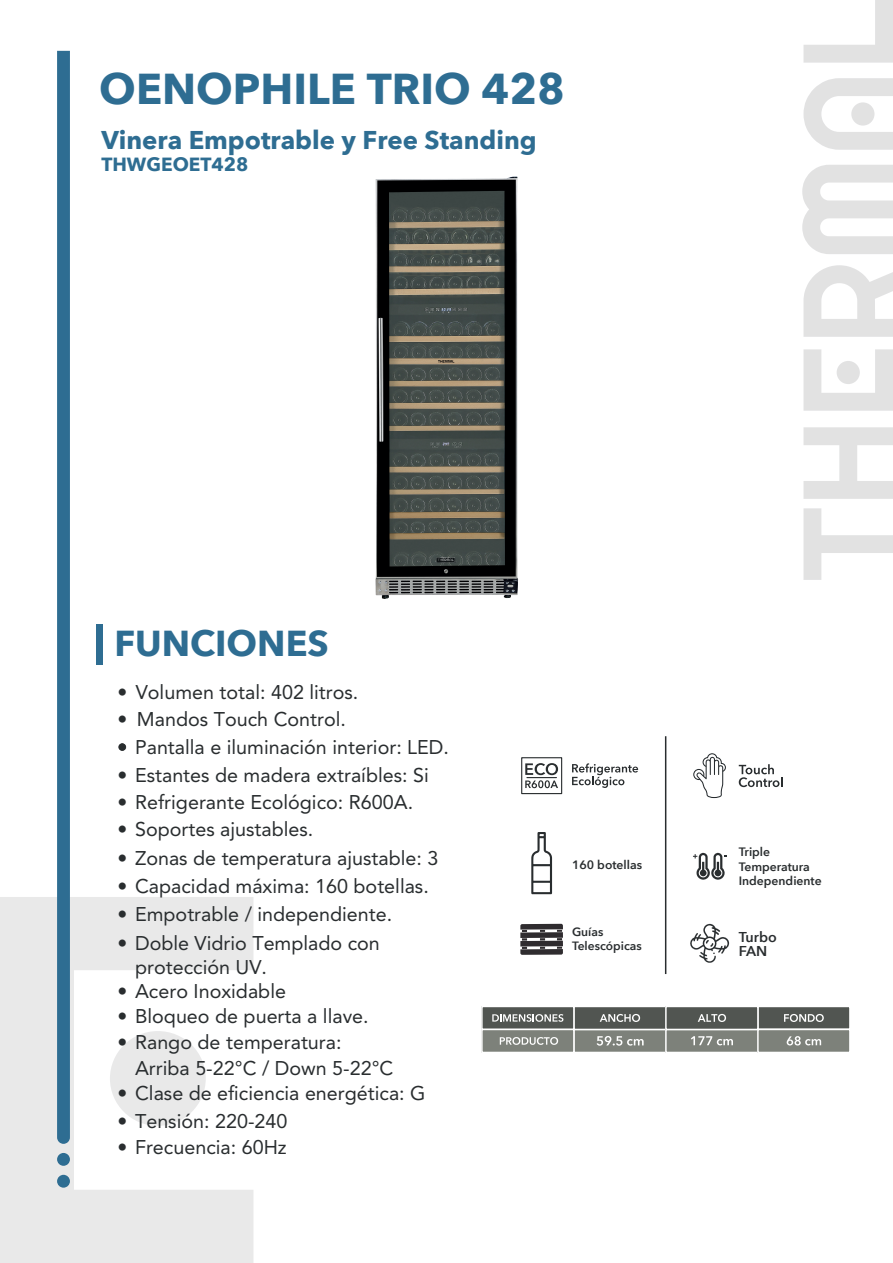
<style>
.page{position:relative;width:893px;height:1263px;background:#fff}
.page>*{position:absolute;margin:0;border:0;box-sizing:border-box;transform-origin:0 0}
.t1{font:700 43.05px "Avenir Next";color:#2e6d92}
.t2{font:700 36px "Avenir Next";color:#2e6d92}
.t3{font:700 25.65px "Avenir Next";color:#2e6d92}
.t4{font:19.65px/26.4px "Avenir LT Pro";color:#292d2f}
.t5{font:700 19.65px "Avenir Next";color:#292d2f}
.t6{font:700 19.05px "Avenir Next";color:#2e6d92}
.t7{font:600 14.25px/14.2px "Avenir Next";color:#292d2f}
.t8{font:600 12.15px/14.4px "Avenir Next";color:#292d2f}
.t9{font:600 12px/14.2px "Avenir Next";color:#292d2f}
.s1{font-family:"Avenir Next";font-weight:700}
</style>
<div class="page">
<svg style="left:0;top:897px;width:253px;height:366px;fill:#e9e9e9"></svg>
<div style="left:110px;top:1031px;width:96px;height:95px;background:#e9e9e9;border-radius:50%"></div>
<div style="left:96px;top:624px;width:7px;height:41px;background:#2e6d92"></div>
<div style="left:57px;top:1153px;width:13px;height:13px;background:#2e6d92;border-radius:50%"></div>
<svg style="left:57px;top:51px;width:13px;height:1093px;background:#306e93"></svg>
<div style="left:57px;top:1175px;width:13px;height:13px;background:#2e6d92;border-radius:50%"></div>
<svg style="left:803px;top:508px;width:90px;height:72px"></svg>
<svg style="left:803px;top:427px;width:90px;height:72px"></svg>
<svg style="left:803px;top:265px;width:90px;height:72px"></svg>
<svg style="left:802px;top:165px;width:91px;height:89px"></svg>
<svg style="left:803px;top:78px;width:90px;height:72px"></svg>
<svg style="left:803px;top:0;width:90px;height:63px"></svg>
<div style="left:851px;top:102px;width:23px;height:24px;background:#e2e2e2;border-radius:50%"></div>
<svg style="left:803px;top:349px;width:90px;height:62px"></svg>
<div style="left:574px;top:1029px;width:92px;height:23px;background:#7d817a"></div>
<div style="left:573px;top:1029px;width:94px;height:24px;border:2px solid #fff"></div>
<div style="left:574px;top:1006px;width:92px;height:23px;background:#515551"></div>
<div style="left:573px;top:1006px;width:94px;height:24px;border:2px solid #fff"></div>
<svg style="left:600px;top:1014px;width:40px;height:8px"></svg>
<div style="left:666px;top:1029px;width:92px;height:23px;background:#7d817a"></div>
<div style="left:665px;top:1029px;width:94px;height:24px;border:2px solid #fff"></div>
<div style="left:758px;top:1006px;width:92px;height:23px;background:#515551"></div>
<div style="left:757px;top:1006px;width:94px;height:24px;border:2px solid #fff"></div>
<svg style="left:784px;top:1014px;width:40px;height:8px"></svg>
<div style="left:758px;top:1029px;width:92px;height:23px;background:#7d817a"></div>
<div style="left:757px;top:1029px;width:94px;height:24px;border:2px solid #fff"></div>
<div style="left:482px;top:1006px;width:92px;height:23px;background:#515551"></div>
<div style="left:481px;top:1006px;width:94px;height:24px;border:2px solid #fff"></div>
<div style="left:482px;top:1029px;width:92px;height:23px;background:#7d817a"></div>
<div style="left:481px;top:1029px;width:94px;height:24px;border:2px solid #fff"></div>
<div style="left:666px;top:1006px;width:92px;height:23px;background:#515551"></div>
<div style="left:665px;top:1006px;width:94px;height:24px;border:2px solid #fff"></div>
<svg style="left:698px;top:1014px;width:28px;height:8px"></svg>
<svg style="left:500px;top:1037px;width:58px;height:8px"></svg>
<svg style="left:492px;top:1014px;width:71px;height:8px"></svg>
<svg style="left:597px;top:1036px;width:47px;height:10px"></svg>
<svg style="left:691px;top:1036px;width:42px;height:10px"></svg>
<svg style="left:787px;top:1036px;width:34px;height:10px"></svg>
<hr style="left:665px;top:736px;width:1px;height:238px;background:#292d2f">
<svg style="left:572px;top:763px;width:66px;height:25px"></svg>
<svg style="left:525px;top:763px;width:33px;height:25px"></svg>
<div style="left:521px;top:757px;width:41px;height:37px;border:1px solid #292d2f"></div>
<svg style="left:531px;top:832px;width:21px;height:62px"></svg>
<svg style="left:693px;top:853px;width:33px;height:27px"></svg>
<svg style="left:693px;top:753px;width:33px;height:45px"></svg>
<svg style="left:739px;top:764px;width:44px;height:23px"></svg>
<svg style="left:690px;top:924px;width:39px;height:39px"></svg>
<div style="left:520px;top:941px;width:43px;height:5px;background:#2f2c2f"></div>
<div style="left:520px;top:932px;width:43px;height:6px;background:#2f2c2f"></div>
<svg style="left:520px;top:924px;width:43px;height:8px"></svg>
<svg style="left:520px;top:947px;width:43px;height:8px"></svg>
<img style="left:375px;top:176px;width:144px;height:423px">
<h1 class="t1" style="left:99px;top:52px;width:467px">OENOPHILE TRIO 428</h1>
<h3 class="t3" style="left:101px;top:117px;width:437px">Vinera Empotrable y Free Standing</h3>
<p class="t6" style="left:101px;top:147px;width:149px">THWGEOET428</p>
<h2 class="t2" style="left:114px;top:612px;width:216px">FUNCIONES</h2>
<p class="t4" style="left:117px;top:679px;width:243px"><span class="s1">•</span> Volumen total: 402 litros.</p>
<p class="t5" style="left:117px;top:702px;width:11px">•</p>
<p class="t4" style="left:117px;top:734px;width:333px"><span class="s1">•</span> Pantalla e iluminación interior: LED.</p>
<p class="t4" style="left:117px;top:761px;width:313px"><span class="s1">•</span> Estantes de madera extraíbles: Si</p>
<p class="t4" style="left:137px;top:706px;width:211px">Mandos Touch Control.</p>
<p class="t4" style="left:117px;top:788px;width:297px"><span class="s1">•</span> Refrigerante Ecológico: R600A.</p>
<p class="t4" style="left:117px;top:816px;width:198px"><span class="s1">•</span> Soportes ajustables.</p>
<p class="t4" style="left:117px;top:845px;width:322px"><span class="s1">•</span> Zonas de temperatura ajustable: 3</p>
<p class="t4" style="left:117px;top:872px;width:313px"><span class="s1">•</span> Capacidad máxima: 160 botellas.</p>
<p class="t4" style="left:117px;top:901px;width:276px"><span class="s1">•</span> Empotrable / independiente.</p>
<p class="t4" style="left:117px;top:929px;width:264px"><span class="s1">•</span> Doble Vidrio Templado con</p>
<p class="t4" style="left:117px;top:978px;width:170px"><span class="s1">•</span> Acero Inoxidable</p>
<p class="t4" style="left:117px;top:1003px;width:253px"><span class="s1">•</span> Bloqueo de puerta a llave.</p>
<p class="t4" style="left:135px;top:954px;width:133px">protección UV.</p>
<p class="t4" style="left:135px;top:1029px;width:260px;text-indent:-18px"><span class="s1">•</span> Rango de temperatura:<br>Arriba 5-22°C / Down 5-22°C</p>
<p class="t4" style="left:117px;top:1080px;width:310px"><span class="s1">•</span> Clase de eficiencia energética: G</p>
<p class="t4" style="left:117px;top:1108px;width:172px"><span class="s1">•</span> Tensión: 220-240</p>
<p class="t4" style="left:117px;top:1133px;width:171px"><span class="s1">•</span> Frecuencia: 60Hz</p>
<p class="t8" style="left:572px;top:857px;width:72px">160 botellas</p>
<p class="t8" style="left:739px;top:844px;width:84px">Triple<br>Temperatura<br>Independiente</p>
<p class="t9" style="left:572px;top:924px;width:71px">Guías<br>Telescópicas</p>
<p class="t7" style="left:739px;top:929px;width:40px">Turbo<br>FAN</p>
</div>
